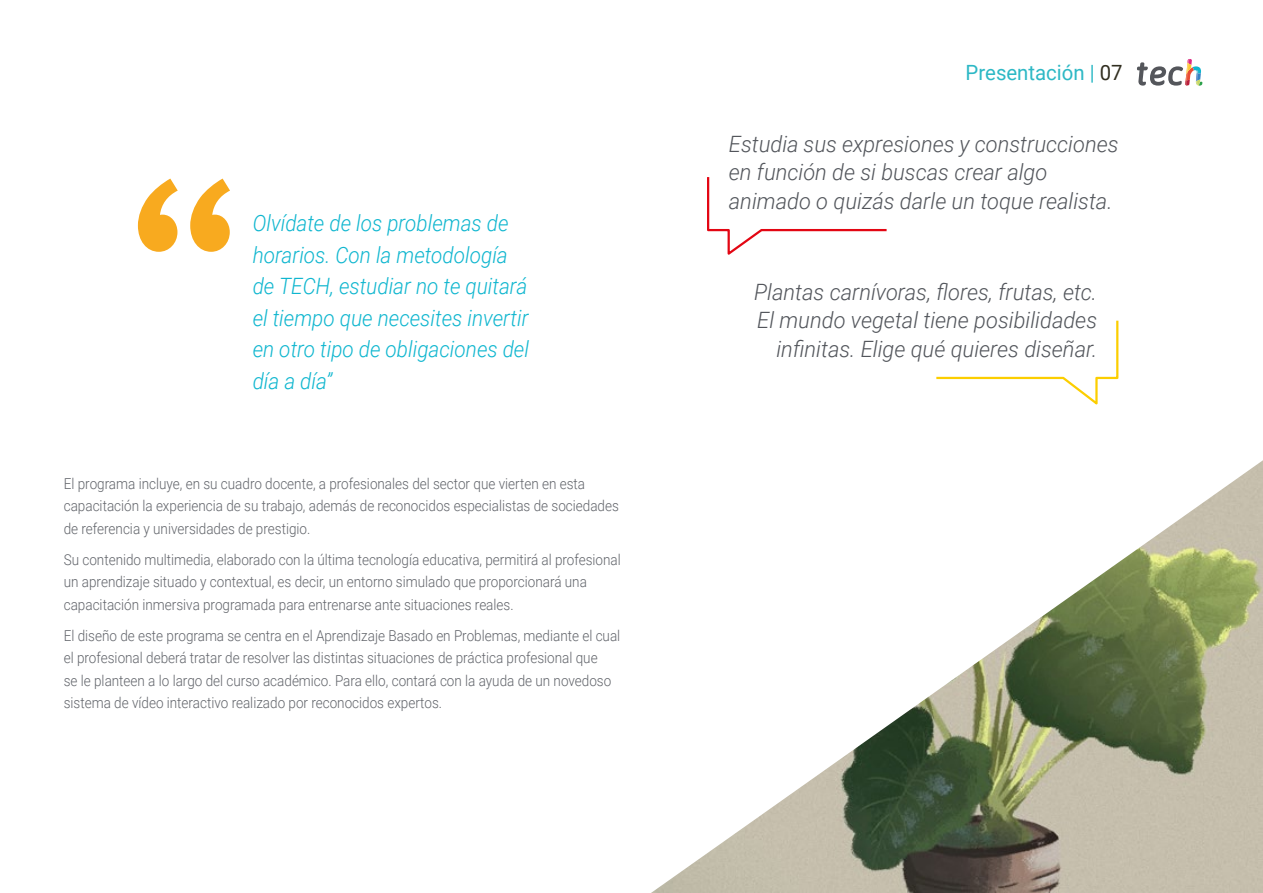
<style>
.page{position:relative;width:1263px;height:893px;background:#fff}
.page>*{position:absolute;margin:0;border:0;box-sizing:border-box;transform-origin:0 0}
.t1{font:italic 300 22.5px/28.5px "Roboto";color:#52555b;text-align:right}
.t2{font:italic 300 22.5px/31.5px "Roboto";color:#0fb6cf;scale:.92 1}
.t3{font:21px "Roboto";color:#2db8c5}
.t4{font:300 15px/22.5px "Roboto";color:#61646a;scale:.9 1}
.s1{color:#312e20}
</style>
<div class="page">
<svg style="left:138px;top:179px;width:92px;height:73px"></svg>
<svg style="left:936px;top:320px;width:183px;height:85px"></svg>
<svg style="left:707px;top:177px;width:180px;height:78px"></svg>
<svg style="left:1137px;top:59px;width:65px;height:27px"></svg>
<img style="left:651px;top:460px;width:612px;height:433px">
<h1 class="t2" style="left:253px;top:207px;width:302px">Olvídate de los problemas de horarios. Con la metodología de TECH, estudiar no te quitará el tiempo que necesites invertir en otro tipo de obligaciones del día a día”</h1>
<p class="t4" style="left:64px;top:472px;width:618px">El programa incluye, en su cuadro docente, a profesionales del sector que vierten en esta capacitación la experiencia de su trabajo, además de reconocidos especialistas de sociedades de referencia y universidades de prestigio.</p>
<p class="t4" style="left:64px;top:548px;width:620px">Su contenido multimedia, elaborado con la última tecnología educativa, permitirá al profesional un aprendizaje situado y contextual, es decir, un entorno simulado que proporcionará una capacitación inmersiva programada para entrenarse ante situaciones reales.</p>
<p class="t4" style="left:64px;top:624px;width:620px">El diseño de este programa se centra en el Aprendizaje Basado en Problemas, mediante el cual el profesional deberá tratar de resolver las distintas situaciones de práctica profesional que<br>se le planteen a lo largo del curso académico. Para ello, contará con la ayuda de un novedoso sistema de vídeo interactivo realizado por reconocidos expertos.</p>
<h2 class="t3" style="left:966px;top:57px;width:159px">Presentación | <span class="s1">07</span></h2>
<h1 class="t1" style="left:729px;top:128px;width:391px;text-align:left">Estudia sus expresiones y construcciones en función de si buscas crear algo animado o quizás darle un toque realista.</h1>
<h1 class="t1" style="left:754px;top:277px;width:345px">Plantas carnívoras, flores, frutas, etc.<br>El mundo vegetal tiene posibilidades infinitas. Elige qué quieres diseñar.</h1>
</div>
